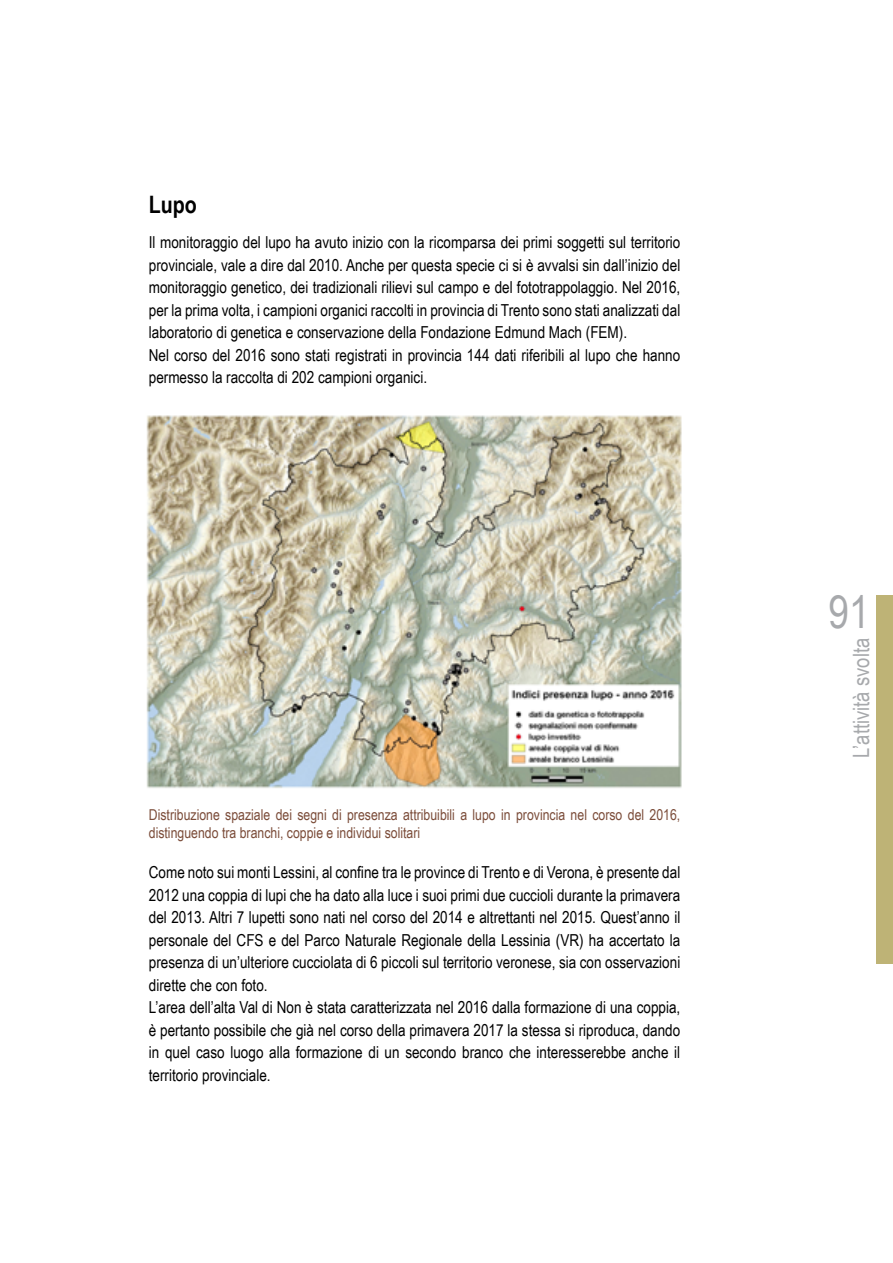
<style>
.page{position:relative;width:893px;height:1263px;background:#fff}
.page>*{position:absolute;margin:0;border:0;box-sizing:border-box;transform-origin:0 0}
.t1{font:45px "Arial Narrow";color:#a7a9ac}
.t2{font:700 24px "Arial Narrow";color:#000}
.t3{font:22.5px "Arial Narrow";color:#a7a9ac}
.t4{font:16.5px/22.5px "Arial Narrow";color:#000}
.t5{font:15px/18px "Arial Narrow";color:#7b4c39}
</style>
<div class="page">
<div style="left:876px;top:595px;width:17px;height:369px;background:#beb376"></div>
<img style="left:146px;top:415px;width:536px;height:373px">
<h2 class="t2" style="left:149px;top:186px;width:50px">Lupo</h2>
<p class="t4" style="left:149px;top:230px;width:533px">Il monitoraggio del lupo ha avuto inizio con la ricomparsa dei primi soggetti sul territorio provinciale, vale a dire dal 2010. Anche per questa specie ci si è avvalsi sin dall’inizio del monitoraggio genetico, dei tradizionali rilievi sul campo e del fototrappolaggio. Nel 2016, per la prima volta, i campioni organici raccolti in provincia di Trento sono stati analizzati dal laboratorio di genetica e conservazione della Fondazione Edmund Mach (FEM).<br>Nel corso del 2016 sono stati registrati in provincia 144 dati riferibili al lupo che hanno permesso la raccolta di 202 campioni organici.</p>
<p class="t5" style="left:149px;top:805px;width:533px">Distribuzione spaziale dei segni di presenza attribuibili a lupo in provincia nel corso del 2016, distinguendo tra branchi, coppie e individui solitari</p>
<p class="t4" style="left:149px;top:860px;width:533px">Come noto sui monti Lessini, al confine tra le province di Trento e di Verona, è presente dal 2012 una coppia di lupi che ha dato alla luce i suoi primi due cuccioli durante la primavera del 2013. Altri 7 lupetti sono nati nel corso del 2014 e altrettanti nel 2015. Quest’anno il personale del CFS e del Parco Naturale Regionale della Lessinia (VR) ha accertato la presenza di un’ulteriore cucciolata di 6 piccoli sul territorio veronese, sia con osservazioni dirette che con foto.<br>L’area dell’alta Val di Non è stata caratterizzata nel 2016 dalla formazione di una coppia, è pertanto possibile che già nel corso della primavera 2017 la stessa si riproduca, dando in quel caso luogo alla formazione di un secondo branco che interesserebbe anche il territorio provinciale.</p>
<h1 class="t1" style="left:828px;top:579px;width:43px">91</h1>
<h3 class="t3" style="left:845px;top:758px;width:121px;rotate:-90deg">L’attività svolta</h3>
</div>
